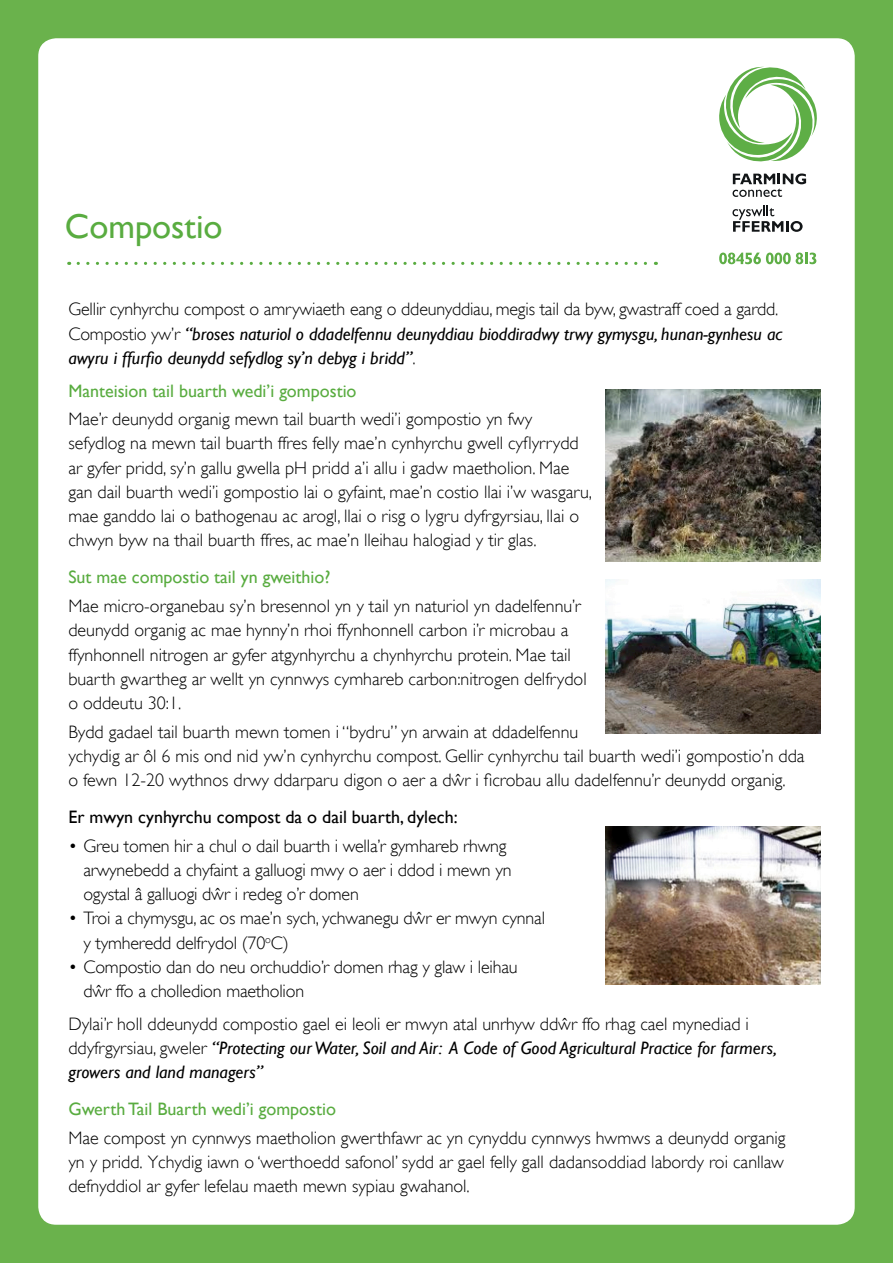
<style>
.page{position:relative;width:893px;height:1263px;background:#6ab24c}
.page>*{position:absolute;margin:0;border:0;box-sizing:border-box;transform-origin:0 0}
.t1{font:34.5px "Gill Sans";color:#59ac40}
.t2{font:300 18px/24.3px "Gill Sans";color:#000}
.t3{font:italic 18px/24.3px "Gill Sans";color:#000}
.t4{font:18px "Gill Sans";color:#59ac40}
.t5{font:18px "Gill Sans";color:#000}
.s1{font-weight:300;font-style:normal}
.s2{font-weight:400;font-style:italic}
</style>
<div class="page">
<div style="left:38px;top:38px;width:817px;height:1187px;background:#fff;border-radius:18px"></div>
<svg style="left:78px;top:262px;width:578px;height:3px"></svg>
<svg style="left:719px;top:67px;width:98px;height:95px"></svg>
<svg style="left:732px;top:206px;width:71px;height:26px"></svg>
<svg style="left:733px;top:173px;width:73px;height:24px"></svg>
<svg style="left:719px;top:253px;width:97px;height:11px"></svg>
<img style="left:605px;top:389px;width:216px;height:173px">
<img style="left:605px;top:579px;width:216px;height:155px">
<img style="left:605px;top:826px;width:216px;height:158px">
<p class="t1" style="left:65px;top:206px;width:159px">Compostio</p>
<p class="t3" style="left:68px;top:297px;width:715px"><span class="s1">Gellir cynhyrchu compost o amrywiaeth eang o ddeunyddiau, megis tail da byw, gwastraff coed a gardd.<br>Compostio yw’r</span> “broses naturiol o ddadelfennu deunyddiau bioddiradwy trwy gymysgu, hunan-gynhesu ac awyru i ffurfio deunydd sefydlog sy’n debyg i bridd”<span class="s1">.</span></p>
<p class="t4" style="left:68px;top:380px;width:290px">Manteision tail buarth wedi’i gompostio</p>
<p class="t2" style="left:68px;top:407px;width:525px">Mae’r deunydd organig mewn tail buarth wedi’i gompostio yn fwy sefydlog na mewn tail buarth ffres felly mae’n cynhyrchu gwell cyflyrrydd ar gyfer pridd, sy’n gallu gwella pH pridd a’i allu i gadw maetholion. Mae gan dail buarth wedi’i gompostio lai o gyfaint, mae’n costio llai i’w wasgaru, mae ganddo lai o bathogenau ac arogl, llai o risg o lygru dyfrgyrsiau, llai o chwyn byw na thail buarth ffres, ac mae’n lleihau halogiad y tir glas.</p>
<p class="t4" style="left:68px;top:567px;width:263px">Sut mae compostio tail yn gweithio?</p>
<p class="t2" style="left:68px;top:594px;width:520px">Mae micro-organebau sy’n bresennol yn y tail yn naturiol yn dadelfennu’r deunydd organig ac mae hynny’n rhoi ffynhonnell carbon i’r microbau a ffynhonnell nitrogen ar gyfer atgynhyrchu a chynhyrchu protein. Mae tail buarth gwartheg ar wellt yn cynnwys cymhareb carbon:nitrogen delfrydol o oddeutu 30:1.</p>
<p class="t2" style="left:68px;top:719px;width:738px">Bydd gadael tail buarth mewn tomen i “bydru” yn arwain at ddadelfennu<br>ychydig ar ôl 6 mis ond nid yw’n cynhyrchu compost. Gellir cynhyrchu tail buarth wedi’i gompostio’n dda o fewn 12-20 wythnos drwy ddarparu digon o aer a dwˆ r i ficrobau allu dadelfennu’r deunydd organig.</p>
<p class="t5" style="left:68px;top:806px;width:391px">Er mwyn cynhyrchu compost da o dail buarth, dylech:</p>
<p class="t2" style="left:83px;top:833px;width:430px;text-indent:-15px">• Greu tomen hir a chul o dail buarth i wella’r gymhareb rhwng arwynebedd a chyfaint a galluogi mwy o aer i ddod i mewn yn ogystal â galluogi dwˆ r i redeg o’r domen</p>
<p class="t2" style="left:83px;top:906px;width:463px;text-indent:-15px">• Troi a chymysgu, ac os mae’n sych, ychwanegu dwˆ r er mwyn cynnal y tymheredd delfrydol (70<sup>o</sup>C)</p>
<p class="t2" style="left:83px;top:955px;width:436px;text-indent:-15px">• Compostio dan do neu orchuddio’r domen rhag y glaw i leihau dwˆ r ffo a cholledion maetholion</p>
<p class="t2" style="left:68px;top:1012px;width:710px">Dylai’r holl ddeunydd compostio gael ei leoli er mwyn atal unrhyw ddwˆ r ffo rhag cael mynediad i ddyfrgyrsiau, gweler <span class="s2">“Protecting our Water, Soil and Air: A Code of Good Agricultural Practice for farmers, growers and land managers”</span></p>
<p class="t4" style="left:68px;top:1099px;width:269px">Gwerth Tail Buarth wedi’i gompostio</p>
<p class="t2" style="left:68px;top:1126px;width:719px;text-align:justify">Mae compost yn cynnwys maetholion gwerthfawr ac yn cynyddu cynnwys hwmws a deunydd organig yn y pridd. Ychydig iawn o ‘werthoedd safonol’ sydd ar gael felly gall dadansoddiad labordy roi canllaw defnyddiol ar gyfer lefelau maeth mewn sypiau gwahanol.</p>
</div>
